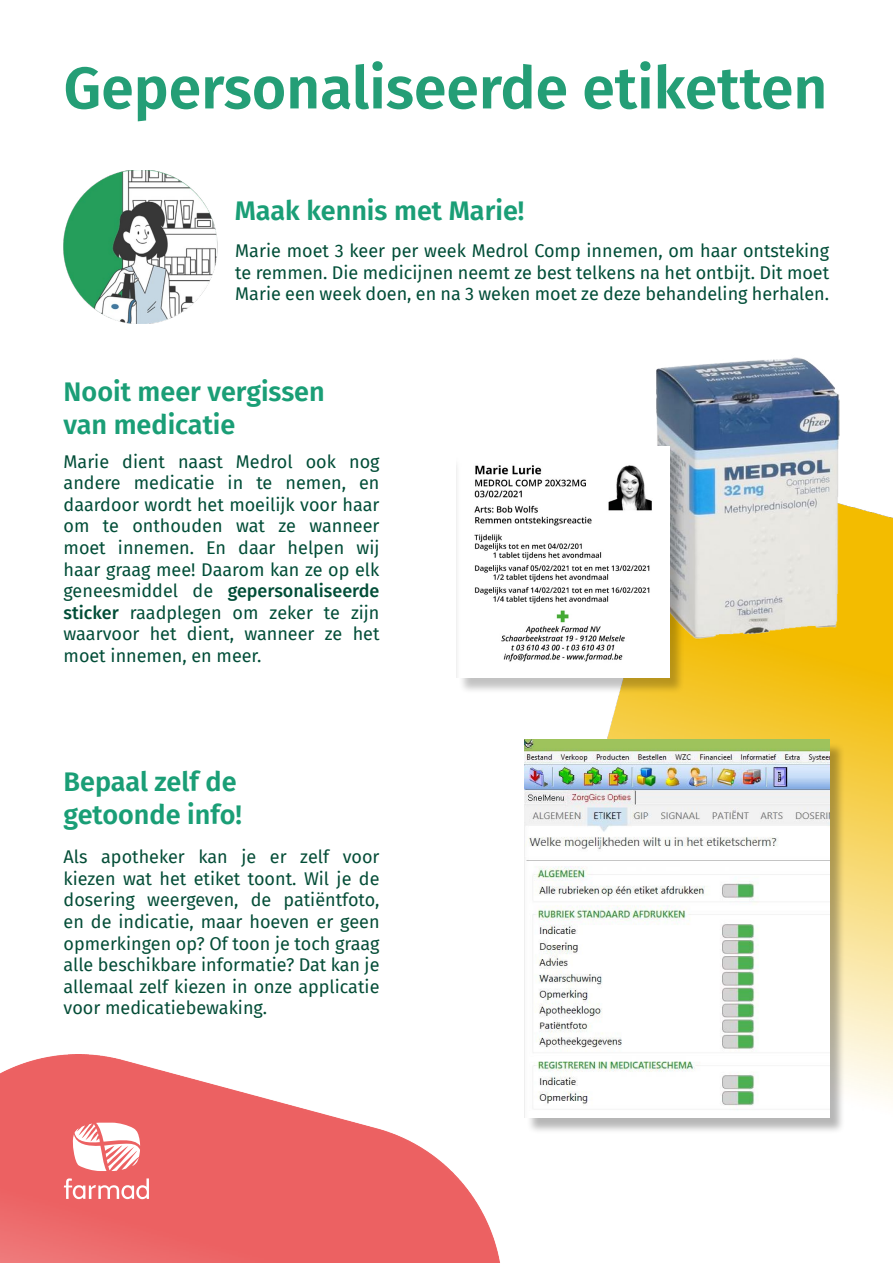
<style>
.page{position:relative;width:893px;height:1263px;background:#fff}
.page>*{position:absolute;margin:0;border:0;box-sizing:border-box;transform-origin:0 0}
.t1{font:600 58.8px "Fira Sans";color:#249e76}
.t2{font:600 27px/32.4px "Fira Sans";color:#1a9e76}
.t3{font:18px/21.6px "Fira Sans";color:#004d37;text-align:justify}
.t4{font:18px/21.6px "Fira Sans";color:#044d37;text-align:justify}
.s1{font-weight:500}
</style>
<div class="page">
<img style="left:562px;top:512px;width:331px;height:587px">
<img style="left:0;top:1054px;width:500px;height:209px">
<img style="left:656px;top:357px;width:218px;height:309px">
<svg style="left:64px;top:1178px;width:85px;height:21px"></svg>
<svg style="left:71px;top:1123px;width:69px;height:48px"></svg>
<div style="left:527px;top:742px;width:319px;height:392px;background:#000;opacity:.29"></div>
<img style="left:524px;top:740px;width:305px;height:378px">
<img style="left:64px;top:170px;width:154px;height:153px">
<div style="left:458px;top:449px;width:227px;height:245px;background:#000;opacity:.24"></div>
<img style="left:456px;top:446px;width:213px;height:232px">
<h1 class="t1" style="left:64px;top:40px;width:765px">Gepersonaliseerde etiketten</h1>
<h2 class="t2" style="left:235px;top:193px;width:291px">Maak kennis met Marie!</h2>
<p class="t3" style="left:235px;top:239px;width:595px">Marie moet 3 keer per week Medrol Comp innemen, om haar ontsteking te remmen. Die medicijnen neemt ze best telkens na het ontbijt. Dit moet Marie een week doen, en na 3 weken moet ze deze behandeling herhalen.</p>
<h2 class="t2" style="left:64px;top:374px;width:263px">Nooit meer vergissen van medicatie</h2>
<p class="t3" style="left:64px;top:450px;width:317px">Marie dient naast Medrol ook nog andere medicatie in te nemen, en daardoor wordt het moeilijk voor haar om te onthouden wat ze wanneer moet innemen. En daar helpen wij haar graag mee! Daarom kan ze op elk geneesmiddel de <span class="s1">gepersonaliseerde sticker</span> raadplegen om zeker te zijn waarvoor het dient, wanneer ze het moet innemen, en meer.</p>
<h2 class="t2" style="left:64px;top:764px;width:180px">Bepaal zelf de getoonde info!</h2>
<p class="t4" style="left:64px;top:845px;width:317px">Als apotheker kan je er zelf voor kiezen wat het etiket toont. Wil je de dosering weergeven, de patiëntfoto, en de indicatie, maar hoeven er geen opmerkingen op? Of toon je toch graag alle beschikbare informatie? Dat kan je allemaal zelf kiezen in onze applicatie voor medicatiebewaking.</p>
</div>
